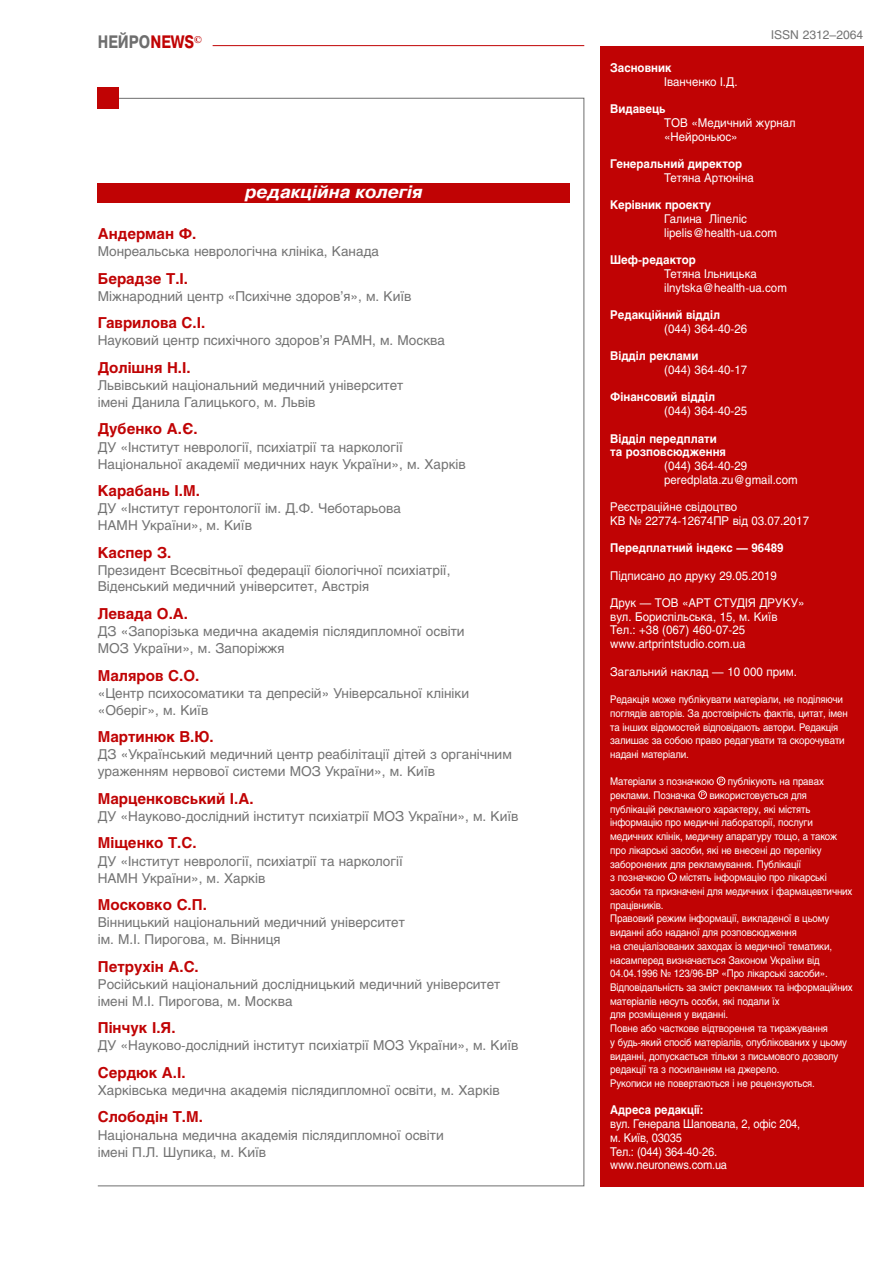
<style>
.page{position:relative;width:893px;height:1263px;background:#fff}
.page>*{position:absolute;margin:0;border:0;box-sizing:border-box;transform-origin:0 0}
.t1{font:italic 700 18px "Pragmatica C";color:#fff}
.t2{font:700 18px "Pragmatica C";color:#6e6e6e;scale:.8 1}
.t3{font:700 15px "Helios C";color:#c00304}
.t4{font:13.5px/17.1px "Helios C";color:#737373}
.t5{font:12px/13.6px "Helios C";color:#fff;scale:.95 1}
.t6{font:700 12px/13.6px "Helios C";color:#fff;scale:.95 1}
.t7{font:12px/13.6px "Helios C";letter-spacing:-.02em;color:#fff;scale:.92 1}
.t8{font:700 12px "Helios C";color:#fff;scale:.92 1}
.t9{font:12px "Helios C";color:#737373}
.t10{font:10.5px/13.6px "Helios C";letter-spacing:-.015em;color:#fff;scale:.92 1}
.s1{color:#c00304}
</style>
<div class="page">
<hr style="left:213px;top:45px;width:371px;height:1px;background:#c00304">
<div style="left:98px;top:88px;width:21px;height:21px;background:#c00304"></div>
<svg style="left:97px;top:97px;width:488px;height:1089px"></svg>
<div style="left:600px;top:46px;width:263px;height:1140px;background:#c00304"></div>
<div style="left:717px;top:777px;width:8px;height:8px;border:1px solid #fff;border-radius:50%"></div>
<svg style="left:719px;top:779px;width:4px;height:5px"></svg>
<div style="left:698px;top:790px;width:9px;height:9px;border:1px solid #fff;border-radius:50%"></div>
<svg style="left:701px;top:792px;width:4px;height:5px"></svg>
<div style="left:668px;top:872px;width:9px;height:9px;border:1px solid #fff;border-radius:50%"></div>
<h1 class="t2" style="left:98px;top:32px;width:132px">НЕЙРО<span class="s1">NEWS</span><sup>©</sup></h1>
<h1 class="t1" style="left:245px;top:182px;width:179px">редакційна колегія</h1>
<p class="t3" style="left:98px;top:225px;width:100px">Андерман Ф.</p>
<p class="t4" style="left:98px;top:243px;width:283px">Монреальська неврологічна клініка, Канада</p>
<p class="t3" style="left:98px;top:270px;width:92px">Берадзе Т.І.</p>
<p class="t4" style="left:98px;top:287px;width:315px">Міжнародний центр «Психічне здоров’я», м. Київ</p>
<p class="t3" style="left:98px;top:314px;width:109px">Гаврилова С.І.</p>
<p class="t4" style="left:98px;top:332px;width:349px">Науковий центр психічного здоров’я РАМН, м. Москва</p>
<p class="t3" style="left:98px;top:359px;width:94px">Долішня Н.І.</p>
<p class="t4" style="left:98px;top:376px;width:307px">Львівський національний медичний університет імені Данила Галицького, м. Львів</p>
<p class="t3" style="left:98px;top:420px;width:101px">Дубенко А.Є.</p>
<p class="t4" style="left:98px;top:438px;width:370px">ДУ «Інститут неврології, психіатрії та наркології<br>Національної академії медичних наук України», м. Харків</p>
<p class="t3" style="left:98px;top:482px;width:104px">Карабань І.М.</p>
<p class="t4" style="left:98px;top:500px;width:305px">ДУ «Інститут геронтології ім. Д.Ф. Чеботарьова<br>НАМН України», м. Київ</p>
<p class="t3" style="left:98px;top:544px;width:75px">Каспер З.</p>
<p class="t4" style="left:98px;top:562px;width:354px;line-height:16.6px">Президент Всесвітньої федерації біологічної психіатрії,<br>Віденський медичний університет, Австрія</p>
<p class="t3" style="left:98px;top:605px;width:92px">Левада О.А.</p>
<p class="t4" style="left:98px;top:622px;width:368px">ДЗ «Запорізька медична академія післядипломної освіти<br>МОЗ України», м. Запоріжжя</p>
<p class="t3" style="left:98px;top:666px;width:103px">Маляров С.О.</p>
<p class="t4" style="left:98px;top:684px;width:373px">«Центр психосоматики та депресій» Універсальної клініки «Оберіг», м. Київ</p>
<p class="t3" style="left:98px;top:728px;width:118px">Мартинюк В.Ю.</p>
<p class="t4" style="left:98px;top:746px;width:416px">ДЗ «Український медичний центр реабілітації дітей з органічним ураженням нервової системи МОЗ України», м. Київ</p>
<p class="t3" style="left:98px;top:790px;width:157px">Марценковський І.А.</p>
<p class="t4" style="left:98px;top:807px;width:422px">ДУ «Науково-дослідний інститут психіатрії МОЗ України», м. Київ</p>
<p class="t3" style="left:98px;top:834px;width:100px">Міщенко Т.С.</p>
<p class="t4" style="left:98px;top:852px;width:307px">ДУ «Інститут неврології, психіатрії та наркології<br>НАМН України», м. Харків</p>
<p class="t3" style="left:98px;top:896px;width:111px">Московко С.П.</p>
<p class="t4" style="left:98px;top:914px;width:309px">Вінницький національний медичний університет iм. М.І. Пирогова, м. Вінниця</p>
<p class="t3" style="left:98px;top:958px;width:103px">Петрухін А.С.</p>
<p class="t4" style="left:98px;top:975px;width:404px">Російський національний дослідницький медичний університет імені М.І. Пирогова, м. Москва</p>
<p class="t3" style="left:98px;top:1019px;width:79px">Пінчук І.Я.</p>
<p class="t4" style="left:98px;top:1037px;width:422px">ДУ «Науково-дослідний інститут психіатрії МОЗ України», м. Київ</p>
<p class="t3" style="left:98px;top:1064px;width:89px">Сердюк А.І.</p>
<p class="t4" style="left:98px;top:1081px;width:404px">Харківська медична академія післядипломної освіти, м. Харків</p>
<p class="t3" style="left:98px;top:1108px;width:107px">Слободін Т.М.</p>
<p class="t4" style="left:98px;top:1126px;width:347px">Національна медична академія післядипломної освіти імені П.Л. Шупика, м. Київ</p>
<p class="t9" style="left:771px;top:28px;width:94px">ISSN 2312–2064</p>
<p class="t6" style="left:610px;top:61px;width:66px">Засновник</p>
<p class="t5" style="left:664px;top:75px;width:79px">Іванченко І.Д.</p>
<p class="t6" style="left:610px;top:102px;width:60px">Видавець</p>
<p class="t5" style="left:664px;top:116px;width:140px">ТОВ «Медичний журнал «Нейроньюс»</p>
<p class="t6" style="left:610px;top:157px;width:140px">Генеральний директор</p>
<p class="t5" style="left:664px;top:171px;width:96px">Тетяна Артюніна</p>
<p class="t6" style="left:610px;top:198px;width:108px">Керівник проекту</p>
<p class="t5" style="left:664px;top:212px;width:120px">Галина Ліпеліс lipelis@health-ua.com</p>
<p class="t6" style="left:610px;top:253px;width:92px">Шеф-редактор</p>
<p class="t5" style="left:664px;top:267px;width:131px">Тетяна Ільницька ilnytska@health-ua.com</p>
<p class="t6" style="left:610px;top:308px;width:117px">Редакційний відділ</p>
<p class="t5" style="left:664px;top:322px;width:89px">(044) 364-40-26</p>
<p class="t6" style="left:610px;top:349px;width:94px">Відділ реклами</p>
<p class="t5" style="left:664px;top:363px;width:89px">(044) 364-40-17</p>
<p class="t6" style="left:610px;top:390px;width:112px">Фінансовий відділ</p>
<p class="t5" style="left:664px;top:404px;width:89px">(044) 364-40-25</p>
<p class="t6" style="left:610px;top:431px;width:123px">Відділ передплати та розповсюдження</p>
<p class="t5" style="left:664px;top:459px;width:142px">(044) 364-40-29 peredplata.zu@gmail.com</p>
<p class="t5" style="left:610px;top:500px;width:211px">Реєстраційне свідоцтво<br>КВ № 22774-12674ПP від 03.07.2017</p>
<p class="t6" style="left:610px;top:541px;width:184px">Передплатний індекс — 96489</p>
<p class="t5" style="left:610px;top:568px;width:177px">Підписано до друку 29.05.2019</p>
<p class="t5" style="left:610px;top:596px;width:206px">Друк — ТОВ «АРТ СТУДІЯ ДРУКУ» вул. Бориспільська, 15, м. Київ<br>Тел.: +38 (067) 460-07-25 www.artprintstudio.com.ua</p>
<p class="t5" style="left:610px;top:664px;width:198px">Загальний наклад — 10 000 прим.</p>
<p class="t10" style="left:610px;top:692px;width:260px">Редакція може публікувати матеріали, не поділяючи поглядів авторів. За достовірність фактів, цитат, імен та інших відомостей відповідають автори. Редакція залишає за собою право редагувати та скорочувати надані матеріали.</p>
<p class="t10" style="left:610px;top:775px;width:114px">Матеріали з позначкою</p>
<p class="t10" style="left:728px;top:775px;width:106px">публікують на правах</p>
<p class="t10" style="left:610px;top:788px;width:94px">реклами. Позначка</p>
<p class="t10" style="left:610px;top:788px;width:248px;text-indent:99px">використовується для публікацій рекламного характеру, які містять інформацію про медичні лабораторії, послуги медичних клінік, медичну апаратуру тощо, а також про лікарські засоби, які не внесені до переліку заборонених для рекламування. Публікації<br>з позначкою</p>
<p class="t10" style="left:610px;top:871px;width:265px;text-indent:69px">містять інформацію про лікарські засоби та призначені для медичних і фармацевтичних працівників.<br>Правовий режим інформації, викладеної в цьому виданні або наданої для розповсюдження<br>на спеціалізованих заходах із медичної тематики, насамперед визначається Законом України від 04.04.1996 № 123/96‑ВР «Про лікарські засоби».<br>Відповідальність за зміст рекламних та інформаційних матеріалів несуть особи, які подали їх<br>для розміщення у виданні.<br>Повне або часткове відтворення та тиражування<br>у будь-який спосіб матеріалів, опублікованих у цьому виданні, допускається тільки з письмового дозволу редакції та з посиланням на джерело.<br>Рукописи не повертаються і не рецензуються.</p>
<p class="t8" style="left:610px;top:1103px;width:103px">Адреса редакції:</p>
<p class="t7" style="left:610px;top:1117px;width:208px">вул. Генерала Шаповала, 2, офіс 204, м. Київ, 03035<br>Тел.: (044) 364-40-26. www.neuronews.com.ua</p>
</div>
